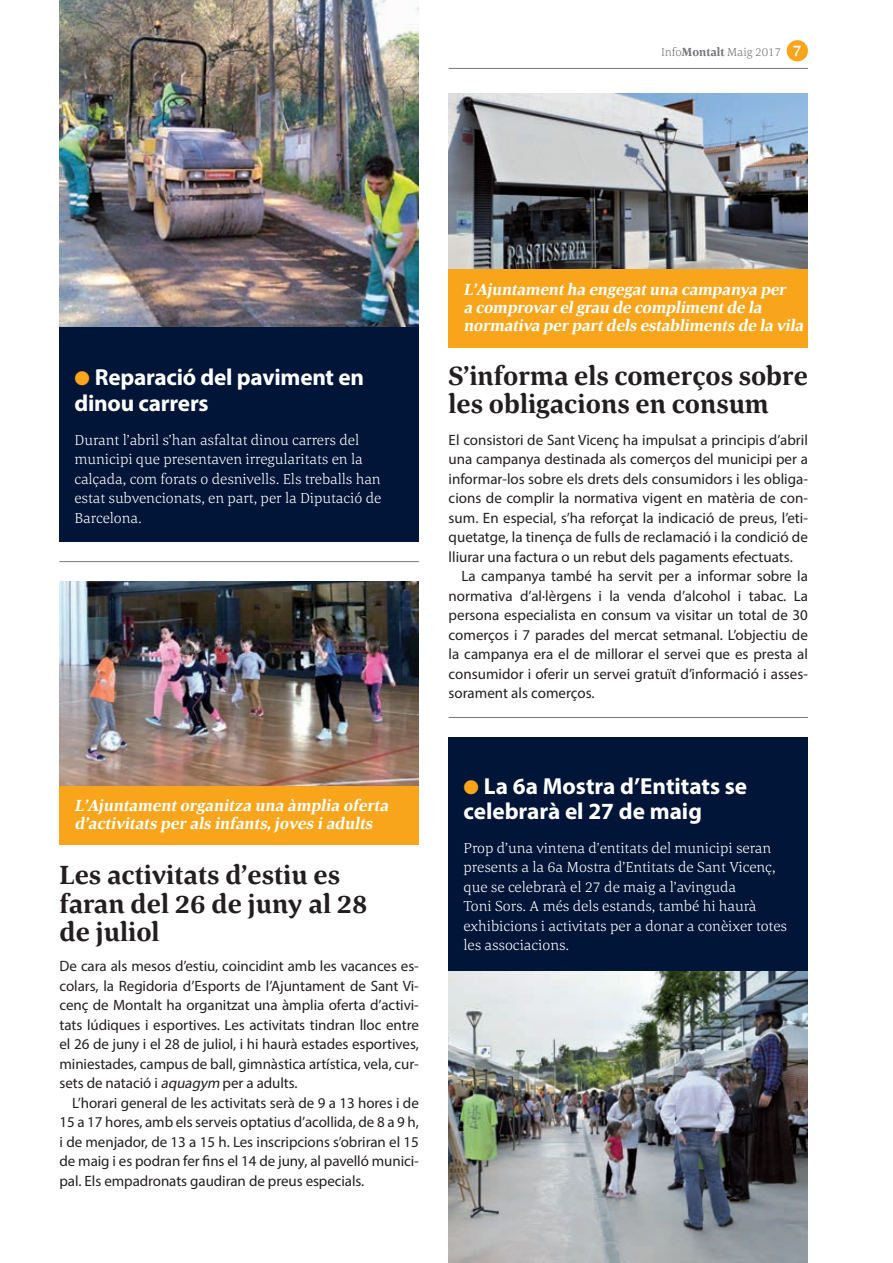
<style>
.page{position:relative;width:893px;height:1263px;background:#fff}
.page>*{position:absolute;margin:0;border:0;box-sizing:border-box;transform-origin:0 0}
.t1{font:700 27px/28.5px "Corda W01";color:#231f20}
.t2{font:700 23.25px/25.5px "Myriad Pro";letter-spacing:-.01em;color:#fff}
.Text_comú{font:italic 700 16.5px/18px "Corda W01";color:#fff}
.Text_comú-2{font:15px/19.5px "Myriad Pro";letter-spacing:-.005em;color:#231f20;text-align:justify}
.Text_comú-3{font:300 15px/19.5px "Corda";color:#fff}
.t3{font:300 12px "Corda";color:#757679}
.s1{font-family:"Corda W01";font-weight:700}
.s2{font-family:"Corda W01";font-weight:700;font-size:16.5px;color:#fff}
.s3{color:#f9a51b}
.s4{font-style:italic}
</style>
<div class="page">
<div style="left:787px;top:40px;width:21px;height:21px;background:#f9a51b;border-radius:50%"></div>
<hr style="left:449px;top:68px;width:359px;height:1px;background:#757679">
<img style="left:449px;top:94px;width:359px;height:175px">
<div style="left:449px;top:269px;width:359px;height:78px;background:#f9a51b"></div>
<img style="left:60px;top:581px;width:359px;height:205px">
<div style="left:60px;top:786px;width:359px;height:58px;background:#f9a51b"></div>
<div style="left:449px;top:737px;width:359px;height:234px;background:#001537"></div>
<img style="left:449px;top:971px;width:359px;height:292px">
<img style="left:60px;top:0;width:359px;height:328px">
<hr style="left:60px;top:561px;width:359px;height:1px;background:#757679">
<hr style="left:449px;top:717px;width:359px;height:1px;background:#757679">
<div style="left:60px;top:328px;width:359px;height:214px;background:#001537"></div>
<p class="t3" style="left:661px;top:44px;width:142px">Info<span class="s1">Montalt</span> Maig 2017 <span class="s2">7</span></p>
<p class="t2" style="left:74px;top:364px;width:291px"><span class="s3">●</span> Reparació del paviment en dinou carrers</p>
<p class="Text_comú-3" style="left:74px;top:429px;width:308px">Durant l’abril s’han asfaltat dinou carrers del municipi que presentaven irregularitats en la calçada, com forats o desnivells. Els treballs han estat subvencionats, en part, per la Diputació de Barcelona.</p>
<p class="Text_comú" style="left:74px;top:796px;width:319px">L’Ajuntamentorganitza una àmplia oferta d’activitats per als infants,j oves iadults</p>
<p class="t1" style="left:60px;top:861px;width:310px">Les activitats d’estiu es faran del 26 de juny al 28 de juliol</p>
<p class="Text_comú-2" style="left:60px;top:956px;width:361px">De cara als mesos d’estiu, coincidint amb les vacances es&shy;colars, la Regidoria d’Esports de l’Ajuntament de Sant Vi&shy;cenç de Montalt ha organitzat una àmplia oferta d’activi&shy;tats lúdiques i esportives. Les activitats tindran lloc entre el 26 de juny i el 28 de juliol, i hi haurà estades esportives, miniestades, campus de ball, gimnàstica artística, vela, cur&shy;sets de natació i <span class="s4">aquagym</span> per a adults.</p>
<p class="Text_comú-2" style="left:60px;top:1093px;width:361px;text-indent:13px">L’horari general de les activitats serà de 9 a 13 hores i de 15 a 17 hores, amb els serveis optatius d’acollida, de 8 a 9 h, i de menjador, de 13 a 15 h. Les inscripcions s’obriran el 15 de maig i es podran fer fins el 14 de juny, al pavelló munici&shy;pal. Els empadronats gaudiran de preus especials.</p>
<p class="Text_comú" style="left:463px;top:280px;width:345px">L’Ajuntamentha engegatuna campanya per<br>a comprovar elgrau de complimentde la normativa per partdels establiments de la vila</p>
<p class="t1" style="left:449px;top:361px;width:361px">S’informa els comerços sobre les obligacions en consum</p>
<p class="Text_comú-2" style="left:449px;top:430px;width:361px">El consistori de Sant Vicenç ha impulsat a principis d’abril una campanya destinada als comerços del municipi per a informar-los sobre els drets dels consumidors i les obliga&shy;cions de complir la normativa vigent en matèria de con&shy;sum. En especial, s’ha reforçat la indicació de preus, l’eti&shy;quetatge, la tinença de fulls de reclamació i la condició de lliurar una factura o un rebut dels pagaments efectuats.</p>
<p class="Text_comú-2" style="left:449px;top:566px;width:361px;text-indent:13px">La campanya també ha servit per a informar sobre la normativa d’al·lèrgens i la venda d’alcohol i tabac. La persona especialista en consum va visitar un total de 30 comerços i 7 parades del mercat setmanal. L’objectiu de la campanya era el de millorar el servei que es presta al consumidor i oferir un servei gratuït d’informació i asses&shy;sorament als comerços.</p>
<p class="t2" style="left:463px;top:772px;width:285px"><span class="s3">●</span> La 6a Mostra d’Entitats se celebrarà el 27 de maig</p>
<p class="Text_comú-3" style="left:463px;top:837px;width:325px">Prop d’una vintena d’entitats del municipi seran presents a la 6a Mostra d’Entitats de Sant Vicenç, que se celebrarà el 27 de maig a l’avinguda<br>Toni Sors. A més dels estands, també hi haurà exhibicions i activitats per a donar a conèixer totes les associacions.</p>
</div>
